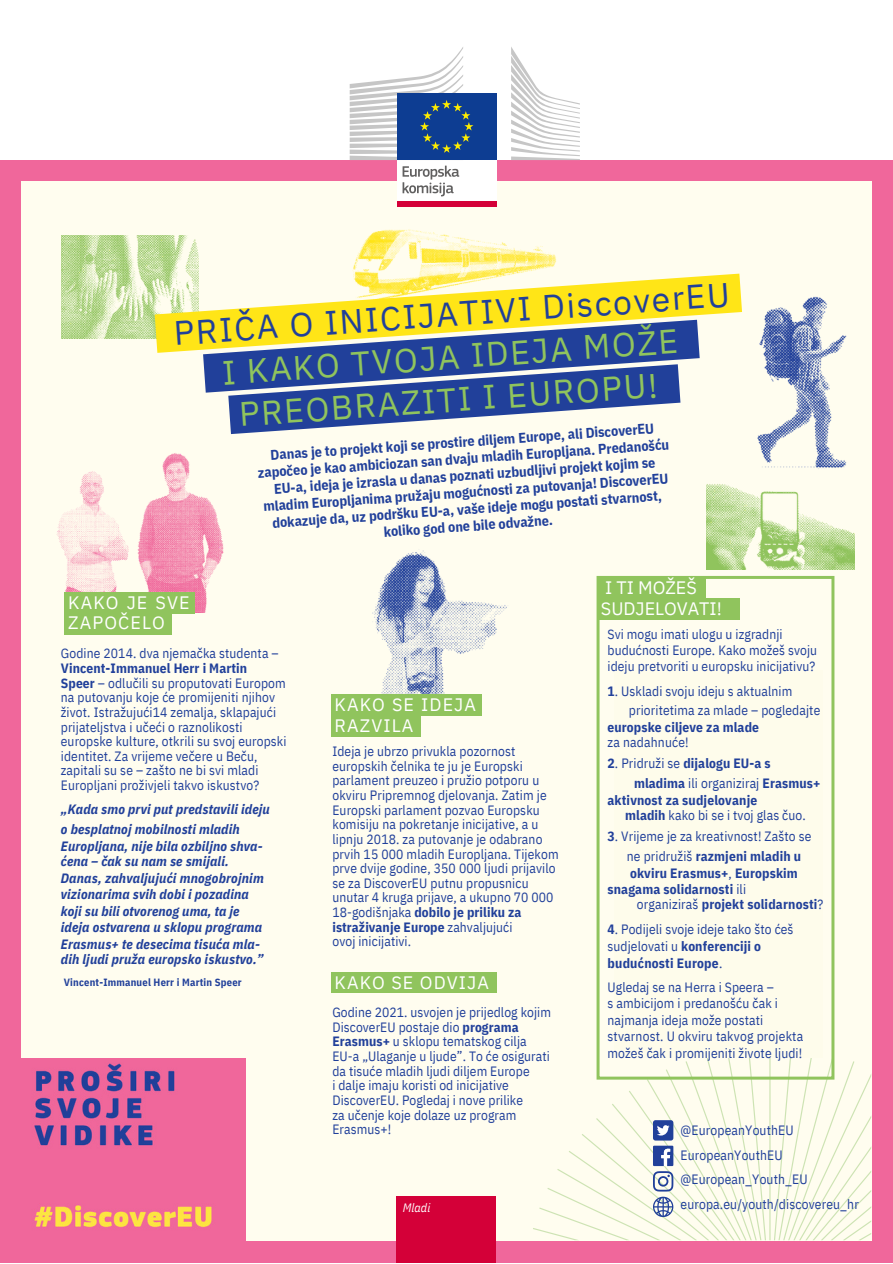
<style>
.page{position:relative;width:893px;height:1264px;background:#fff}
.page>*{position:absolute;margin:0;border:0;box-sizing:border-box;transform-origin:0 0}
.t1{font:33.6px/42.8px "IBM Plex Sans";color:#90c45d;text-align:center}
.t2{font:33.6px "IBM Plex Sans";color:#21409a}
.t3{font:18px/20.2px "IBM Plex Sans";letter-spacing:.06em;color:#fff}
.t4{font:18px/20.2px "IBM Plex Sans";color:#fff}
.t5{font:700 14.1px/16.8px "IBM Plex Sans Cond";color:#21409a;text-align:center}
.t6{font:13.5px/14.5px "IBM Plex Sans Cond";letter-spacing:.01em;color:#21409a}
.t7{font:italic 700 13.5px/16.2px "IBM Plex Sans Cond";letter-spacing:.01em;color:#21409a}
.t8{font:700 13.5px/15.8px "IBM Plex Sans Cond";letter-spacing:.01em;color:#21409a}
.t9{font:italic 12.15px "IBM Plex Sans Cond";color:#fff}
.t10{font:700 10.5px "IBM Plex Sans Cond";letter-spacing:.02em;color:#21409a}
.s1{font-weight:700}
.s2{font-weight:400}
</style>
<div class="page">
<div style="left:0;top:160px;width:892px;height:1102px;background:#f0679b"></div>
<div style="left:21px;top:182px;width:850px;height:1058px;background:#fffdef"></div>
<svg style="left:533px;top:1046px;width:338px;height:194px"></svg>
<div style="left:0;top:1058px;width:245px;height:193px;background:#f0679b"></div>
<img style="left:34px;top:1063px;width:178px;height:165px">
<div style="left:397px;top:1196px;width:99px;height:66px;background:#d40038"></div>
<div style="left:397px;top:158px;width:99px;height:44px;background:#fff"></div>
<div style="left:397px;top:201px;width:99px;height:5px;background:#d40038"></div>
<div style="left:397px;top:94px;width:99px;height:66px;background:#0d3d92"></div>
<svg style="left:349px;top:47px;width:124px;height:113px"></svg>
<svg style="left:402px;top:166px;width:57px;height:30px"></svg>
<svg style="left:511px;top:47px;width:69px;height:113px"></svg>
<svg style="left:652px;top:1145px;width:22px;height:72px"></svg>
<div style="left:653px;top:1120px;width:20px;height:20px;background:#21409a;border-radius:3px"></div>
<svg style="left:657px;top:1125px;width:12px;height:10px"></svg>
<svg style="left:596px;top:576px;width:238px;height:503px"></svg>
<div style="left:597px;top:577px;width:108px;height:21px;background:#90c45d"></div>
<div style="left:597px;top:598px;width:142px;height:21px;background:#90c45d"></div>
<img style="left:352px;top:229px;width:205px;height:44px">
<img style="left:372px;top:550px;width:135px;height:158px">
<div style="left:331px;top:972px;width:165px;height:21px;background:#90c45d"></div>
<div style="left:331px;top:694px;width:150px;height:21px;background:#90c45d"></div>
<div style="left:331px;top:715px;width:90px;height:21px;background:#90c45d"></div>
<img style="left:61px;top:235px;width:138px;height:104px">
<img style="left:757px;top:296px;width:90px;height:173px">
<img style="left:706px;top:484px;width:148px;height:86px">
<img style="left:56px;top:453px;width:168px;height:159px">
<div style="left:65px;top:592px;width:130px;height:21px;background:#90c45d"></div>
<div style="left:65px;top:613px;width:106px;height:21px;background:#90c45d"></div>
<svg style="left:155px;top:273px;width:587px;height:80px;fill:#ffe517"></svg>
<svg style="left:203px;top:320px;width:496px;height:114px"></svg>
<div style="left:614px;top:670px;width:209px;height:388px;background:#fefceb"></div>
<h1 class="t2" style="left:172px;top:311px;width:558px;rotate:-4deg">PRIČA O INICIJATIVI DiscoverEU</h1>
<h1 class="t1" style="left:221px;top:351px;width:458px;rotate:-4deg">I KAKO TVOJA IDEJA MOŽE<br>PREOBRAZITI I EUROPU!</h1>
<p class="t5" style="left:256px;top:447px;width:414px;rotate:-4deg">Danas je to projekt koji se prostire diljem Europe, ali DiscoverEU započeo je kao ambiciozan san dvaju mladih Europljana. Predanošću EU-a, ideja je izrasla u danas poznati uzbudljivi projekt kojim se mladim Europljanima pružaju mogućnosti za putovanja! DiscoverEU dokazuje da, uz podršku EU-a, vaše ideje mogu postati stvarnost, koliko god one bile odvažne.</p>
<h2 class="t3" style="left:68px;top:592px;width:123px">KAKO JE SVE<br>ZAPOČELO</h2>
<p class="t6" style="left:61px;top:646px;width:219px">Godine 2014. dva njemačka studenta –</p>
<p class="t6" style="left:61px;top:660px;width:227px"><span class="s1">Vincent-Immanuel Herr i Martin<br>Speer</span> – odlučili su proputovati Europom na putovanju koje će promijeniti njihov život. Istražujući14 zemalja, sklapajući prijateljstva i učeći o raznolikosti europske kulture, otkrili su svoj europski identitet. Za vrijeme večere u Beču, zapitali su se – zašto ne bi svi mladi Europljani proživjeli takvo iskustvo?</p>
<p class="t7" style="left:61px;top:798px;width:210px;line-height:20.2px">„Kada smo prvi put predstavili ideju o besplatnoj mobilnosti mladih</p>
<p class="t7" style="left:61px;top:837px;width:204px">Europljana, nije bila ozbiljno shva&shy;ćena – čak su nam se smijali.<br>Danas, zahvaljujući mnogobrojnim vizionarima svih dobi i pozadina koji su bili otvorenog uma, ta je ideja ostvarena u sklopu programa Erasmus+ te desecima tisuća mla&shy;dih ljudi pruža europsko iskustvo.”</p>
<p class="t10" style="left:64px;top:975px;width:179px">Vincent-Immanuel Herr i Martin Speer</p>
<h2 class="t3" style="left:334px;top:694px;width:143px">KAKO SE IDEJA<br>RAZVILA</h2>
<p class="t6" style="left:332px;top:743px;width:228px">Ideja je ubrzo privukla pozornost europskih čelnika te ju je Europski parlament preuzeo i pružio potporu u okviru Pripremnog djelovanja. Zatim je Europski parlament pozvao Europsku komisiju na pokretanje inicijative, a u lipnju 2018. za putovanje je odabrano prvih 15 000 mladih Europljana. Tijekom prve dvije godine, 350 000 ljudi prijavilo se za DiscoverEU putnu propusnicu unutar 4 kruga prijave, a ukupno 70 000<br>18-godišnjaka <span class="s1">dobilo je priliku za istraživanje Europe</span> zahvaljujući<br>ovoj inicijativi.</p>
<h2 class="t3" style="left:334px;top:972px;width:156px">KAKO SE ODVIJA</h2>
<p class="t6" style="left:332px;top:1004px;width:220px">Godine 2021. usvojen je prijedlog kojim DiscoverEU postaje dio <span class="s1">programa Erasmus+</span> u sklopu tematskog cilja EU-a „Ulaganje u ljude”. To će osigurati da tisuće mladih ljudi diljem Europe<br>i dalje imaju koristi od inicijative DiscoverEU. Pogledaj i nove prilike<br>za učenje koje dolaze uz program Erasmus+!</p>
<p class="t9" style="left:403px;top:1199px;width:29px">Mladi</p>
<h2 class="t4" style="left:601px;top:577px;width:122px">I TI MOŽEŠ<br>SUDJELOVATI!</h2>
<p class="t6" style="left:607px;top:626px;width:211px;line-height:15.8px">Svi mogu imati ulogu u izgradnji budućnosti Europe. Kako možeš svoju ideju pretvoriti u europsku inicijativu?</p>
<p class="t6" style="left:629px;top:681px;width:193px;line-height:19px;text-indent:-21px"><span class="s1">1</span>. Uskladi svoju ideju s aktualnim prioritetima za mlade – pogledajte</p>
<p class="t8" style="left:607px;top:718px;width:153px">europske ciljeve za mlade</p>
<p class="t6" style="left:607px;top:735px;width:83px">za nadahnuće!</p>
<p class="t8" style="left:634px;top:752px;width:188px;line-height:20.2px;text-indent:-26px">2<span class="s2">. Pridruži se</span> dijalogu EU-a s mladima <span class="s2">ili organiziraj</span> Erasmus+</p>
<p class="t8" style="left:625px;top:791px;width:182px;text-indent:-18px">aktivnost za sudjelovanje<br>mladih <span class="s2">kako bi se i tvoj glas čuo.</span></p>
<p class="t6" style="left:626px;top:825px;width:186px;line-height:20.2px;text-indent:-19px"><span class="s1">3</span>. Vrijeme je za kreativnost! Zašto se ne pridružiš <span class="s1">razmjeni mladih u</span></p>
<p class="t8" style="left:607px;top:864px;width:192px;text-indent:23px">okviru Erasmus+<span class="s2">,</span> Europskim snagama solidarnosti <span class="s2">ili</span></p>
<p class="t8" style="left:636px;top:896px;width:188px"><span class="s2">organiziraš</span> projekt solidarnosti<span class="s2">?</span></p>
<p class="t6" style="left:607px;top:920px;width:187px;line-height:16.8px"><span class="s1">4</span>. Podijeli svoje ideje tako što ćeš sudjelovati u <span class="s1">konferenciji o budućnosti Europe</span>.</p>
<p class="t6" style="left:607px;top:979px;width:197px;line-height:16.4px">Ugledaj se na Herra i Speera –<br>s ambicijom i predanošću čak i najmanja ideja može postati stvarnost. U okviru takvog projekta možeš čak i promijeniti živote ljudi!</p>
<p class="t6" style="left:680px;top:1117px;width:180px;line-height:24.8px">@EuropeanYouthEU<br>EuropeanYouthEU @European_Youth_EU europa.eu/youth/discovereu_hr</p>
</div>
